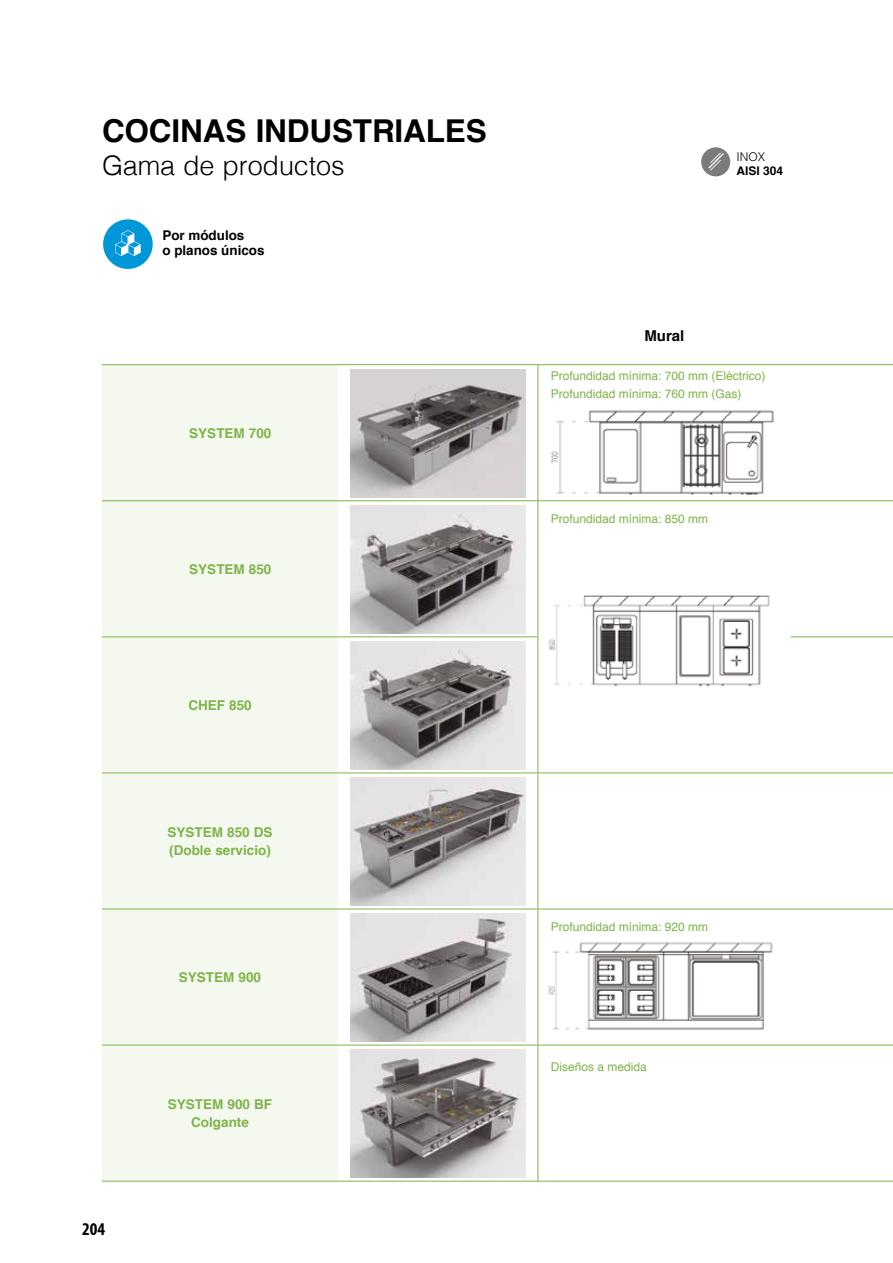
<style>
.page{position:relative;width:893px;height:1263px;background:#fff}
.page>*{position:absolute;margin:0;border:0;box-sizing:border-box;transform-origin:0 0}
.t1{font:700 31.5px "Helvetica";letter-spacing:-.005em;color:#000}
.t2{font:300 27px "Helvetica";letter-spacing:-.005em;color:#000}
.t3{font:700 condensed 18px "Myriad Pro";color:#000}
.t4{font:700 15px "Helvetica";color:#000}
.t5{font:700 13.5px/18px "Helvetica";color:#7db448}
.t6{font:700 13.35px/15px "Helvetica";color:#000}
.t7{font:12px/18px "Helvetica";color:#7db448}
.t8{font:700 12px "Helvetica";color:#000}
.t9{font:300 12px "Helvetica";color:#000}
</style>
<div class="page">
<svg style="left:701px;top:147px;width:29px;height:29px"></svg>
<svg style="left:708px;top:152px;width:16px;height:19px"></svg>
<div style="left:103px;top:219px;width:50px;height:50px;background:#0097d8;border-radius:50%"></div>
<svg style="left:115px;top:230px;width:26px;height:26px"></svg>
<div style="left:102px;top:365px;width:236px;height:816px;background:#f4f8ef"></div>
<hr style="left:102px;top:364px;width:236px;height:1px;background:#7db448">
<hr style="left:338px;top:364px;width:200px;height:1px;background:#7db448">
<hr style="left:538px;top:364px;width:253px;height:1px;background:#7db448">
<hr style="left:791px;top:364px;width:102px;height:1px;background:#7db448">
<hr style="left:102px;top:500px;width:236px;height:1px;background:#7db448">
<hr style="left:338px;top:500px;width:200px;height:1px;background:#7db448">
<hr style="left:538px;top:500px;width:253px;height:1px;background:#7db448">
<hr style="left:791px;top:500px;width:102px;height:1px;background:#7db448">
<hr style="left:102px;top:637px;width:236px;height:1px;background:#7db448">
<hr style="left:338px;top:637px;width:200px;height:1px;background:#7db448">
<hr style="left:102px;top:773px;width:236px;height:1px;background:#7db448">
<hr style="left:338px;top:773px;width:200px;height:1px;background:#7db448">
<hr style="left:791px;top:773px;width:102px;height:1px;background:#7db448">
<hr style="left:102px;top:909px;width:236px;height:1px;background:#7db448">
<hr style="left:338px;top:909px;width:200px;height:1px;background:#7db448">
<hr style="left:538px;top:909px;width:253px;height:1px;background:#7db448">
<hr style="left:791px;top:909px;width:102px;height:1px;background:#7db448">
<hr style="left:102px;top:1045px;width:236px;height:1px;background:#7db448">
<hr style="left:338px;top:1045px;width:200px;height:1px;background:#7db448">
<hr style="left:538px;top:1045px;width:253px;height:1px;background:#7db448">
<hr style="left:791px;top:1045px;width:102px;height:1px;background:#7db448">
<hr style="left:102px;top:1181px;width:236px;height:1px;background:#7db448">
<hr style="left:338px;top:1181px;width:200px;height:1px;background:#7db448">
<hr style="left:538px;top:1181px;width:253px;height:1px;background:#7db448">
<hr style="left:791px;top:1181px;width:102px;height:1px;background:#7db448">
<hr style="left:538px;top:773px;width:253px;height:1px;background:#7db448">
<hr style="left:791px;top:637px;width:102px;height:1px;background:#7db448">
<hr style="left:538px;top:365px;width:1px;height:136px;background:#7db448">
<hr style="left:538px;top:501px;width:1px;height:136px;background:#7db448">
<hr style="left:538px;top:637px;width:1px;height:136px;background:#7db448">
<hr style="left:538px;top:773px;width:1px;height:136px;background:#7db448">
<hr style="left:538px;top:909px;width:1px;height:136px;background:#7db448">
<hr style="left:538px;top:1045px;width:1px;height:136px;background:#7db448">
<img style="left:350px;top:777px;width:176px;height:128px">
<img style="left:350px;top:913px;width:176px;height:128px">
<img style="left:350px;top:1049px;width:176px;height:128px">
<img style="left:350px;top:641px;width:176px;height:128px">
<img style="left:350px;top:369px;width:176px;height:128px">
<img style="left:350px;top:505px;width:176px;height:128px">
<img style="left:550px;top:410px;width:224px;height:85px">
<img style="left:548px;top:595px;width:222px;height:92px">
<img style="left:548px;top:942px;width:225px;height:88px">
<h1 class="t1" style="left:102px;top:105px;width:386px">COCINAS INDUSTRIALES</h1>
<h2 class="t2" style="left:102px;top:142px;width:244px">Gama de productos</h2>
<p class="t9" style="left:736px;top:146px;width:30px">INOX</p>
<p class="t8" style="left:736px;top:161px;width:48px">AISI 304</p>
<p class="t6" style="left:162px;top:228px;width:104px">Por módulos<br>o planos únicos</p>
<h3 class="t3" style="left:82px;top:1218px;width:25px">204</h3>
<p class="t5" style="left:189px;top:424px;width:84px">SYSTEM 700</p>
<p class="t5" style="left:189px;top:560px;width:84px">SYSTEM 850</p>
<p class="t5" style="left:188px;top:696px;width:65px">CHEF 850</p>
<p class="t5" style="left:168px;top:823px;width:107px">SYSTEM 850 DS (Doble servicio)</p>
<p class="t5" style="left:179px;top:968px;width:84px">SYSTEM 900</p>
<p class="t5" style="left:168px;top:1095px;width:106px;text-align:center">SYSTEM 900 BF<br>Colgante</p>
<p class="t4" style="left:644px;top:324px;width:42px">Mural</p>
<p class="t7" style="left:551px;top:367px;width:216px">Profundidad mínima: 700 mm (Eléctrico)<br>Profundidad mínima: 760 mm (Gas)</p>
<p class="t7" style="left:551px;top:510px;width:159px">Profundidad mínima: 850 mm</p>
<p class="t7" style="left:551px;top:918px;width:159px">Profundidad mínima: 920 mm</p>
<p class="t7" style="left:551px;top:1058px;width:98px">Diseños a medida</p>
</div>
